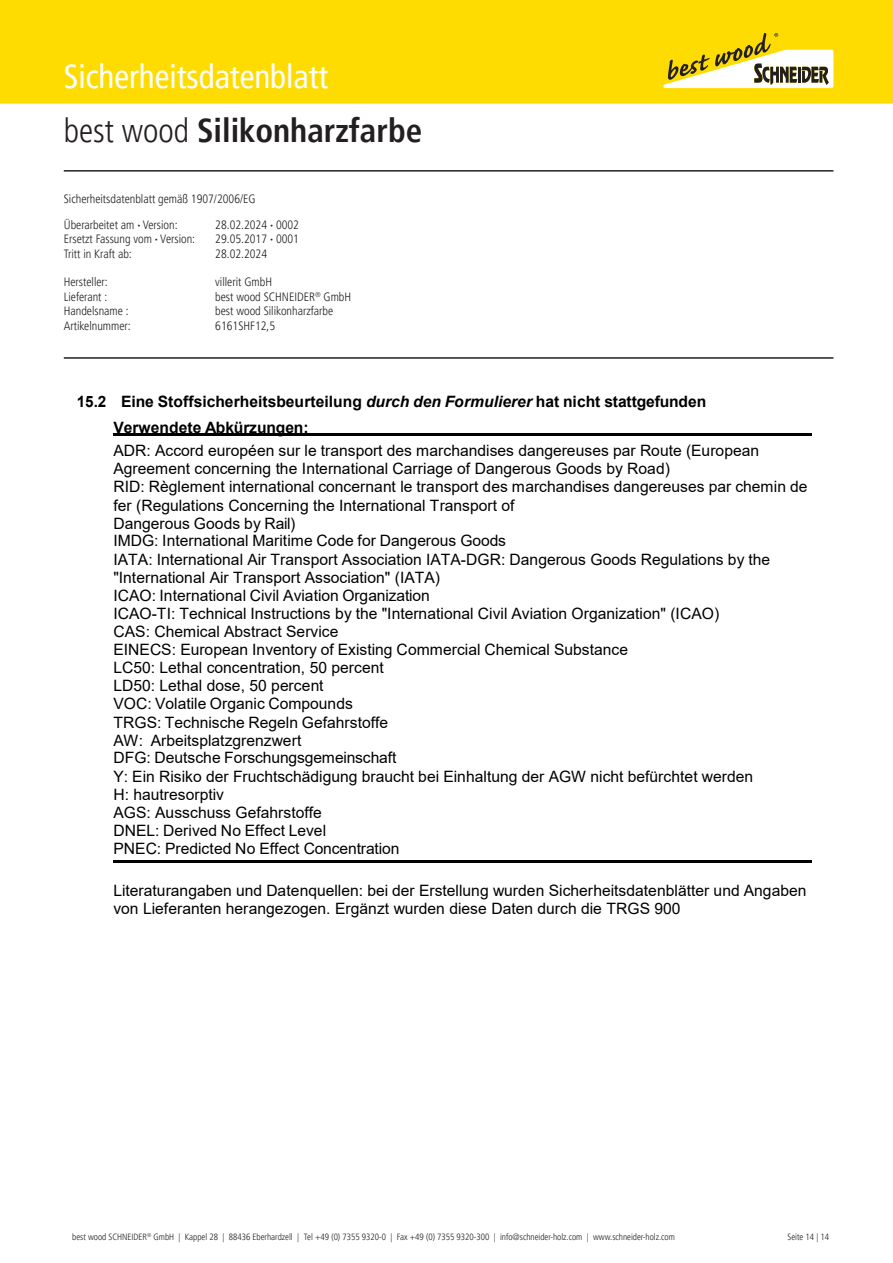
<style>
.page{position:relative;width:893px;height:1263px;background:#fff}
.page>*{position:absolute;margin:0;border:0;box-sizing:border-box;transform-origin:0 0}
.t1{font:condensed 33px/54px "Frutiger LT Pro";color:#fff}
.t2{font:15.6px/18.1px "Arial";color:#000}
.t3{font:700 15.6px "Arial";color:#000}
.t4{font:12.6px "Tahoma";letter-spacing:-.005em;color:#000}
.Eigenschaften_S1{font:300 condensed 12px "Frutiger LT Pro";color:#231f20}
.t5{font:300 condensed 9px "Frutiger LT Pro";color:#231f20}
.s1{font-weight:300;color:#231f20}
.s2{font-weight:700;color:#231f20}
.s3{font-weight:700}
.s4{font-style:italic}
</style>
<div class="page">
<div style="left:0;top:0;width:893px;height:104px;background:#ffdc01"></div>
<svg style="left:663px;top:33px;width:170px;height:55px"></svg>
<hr style="left:64px;top:170px;width:769px;height:2px;background:#231f20">
<hr style="left:64px;top:357px;width:769px;height:2px;background:#231f20">
<hr style="left:113px;top:433px;width:699px;height:2px;background:#000">
<hr style="left:113px;top:860px;width:699px;height:2px;background:#000">
<h1 class="t1" style="left:64px;top:50px;width:360px">Sicherheitsdatenblatt<br><span class="s1">best wood</span> <span class="s2">Silikonharzfarbe</span></h1>
<p class="Eigenschaften_S1" style="left:64px;top:192px;width:193px">Sicherheitsdatenblatt gemäß 1907/2006/EG</p>
<p class="Eigenschaften_S1" style="left:64px;top:218px;width:115px">Überarbeitet am <span class="s3">·</span> Version:</p>
<p class="Eigenschaften_S1" style="left:215px;top:218px;width:85px">28.02.2024 <span class="s3">·</span> 0002</p>
<p class="Eigenschaften_S1" style="left:64px;top:232px;width:133px">Ersetzt Fassung vom <span class="s3">·</span> Version:</p>
<p class="Eigenschaften_S1" style="left:215px;top:232px;width:85px">29.05.2017 <span class="s3">·</span> 0001</p>
<p class="Eigenschaften_S1" style="left:64px;top:247px;width:69px">Tritt in Kraft ab:</p>
<p class="Eigenschaften_S1" style="left:215px;top:247px;width:53px">28.02.2024</p>
<p class="Eigenschaften_S1" style="left:64px;top:275px;width:46px">Hersteller:</p>
<p class="Eigenschaften_S1" style="left:215px;top:275px;width:58px">villerit GmbH</p>
<p class="Eigenschaften_S1" style="left:64px;top:290px;width:45px">Lieferant :</p>
<p class="Eigenschaften_S1" style="left:215px;top:290px;width:137px">best wood SCHNEIDER<sup>®</sup> GmbH</p>
<p class="Eigenschaften_S1" style="left:64px;top:304px;width:66px">Handelsname :</p>
<p class="Eigenschaften_S1" style="left:215px;top:304px;width:119px">best wood Silikonharzfarbe</p>
<p class="Eigenschaften_S1" style="left:64px;top:319px;width:68px">Artikelnummer:</p>
<p class="Eigenschaften_S1" style="left:215px;top:319px;width:61px">6161SHF12,5</p>
<p class="t2" style="left:155px;top:284px;width:258px">Wassergefährdungsklasse 1 (AWsV)</p>
<p class="t2" style="left:155px;top:320px;width:90px">VOC: entfällt</p>
<p class="t3" style="left:77px;top:390px;width:631px">15.2 Eine Stoffsicherheitsbeurteilung <span class="s4">durch den Formulierer</span> hat nicht stattgefunden</p>
<p class="t2" style="left:113px;top:415px;width:647px;line-height:23.5px"><span class="s3">Verwendete Abkürzungen:<br></span>ADR: Accord européen sur le transport des marchandises dangereuses par Route (European</p>
<p class="t2" style="left:113px;top:460px;width:696px">Agreement concerning the International Carriage of Dangerous Goods by Road)<br>RID: Règlement international concernant le transport des marchandises dangereuses par chemin de fer (Regulations Concerning the International Transport of<br>Dangerous Goods by Rail)<br>IMDG: International Maritime Code for Dangerous Goods<br>IATA: International Air Transport Association IATA-DGR: Dangerous Goods Regulations by the "International Air Transport Association" (IATA)<br>ICAO: International Civil Aviation Organization<br>ICAO-TI: Technical Instructions by the "International Civil Aviation Organization" (ICAO)<br>CAS: Chemical Abstract Service<br>EINECS: European Inventory of Existing Commercial Chemical Substance<br>LC50: Lethal concentration, 50 percent<br>LD50: Lethal dose, 50 percent<br>VOC: Volatile Organic Compounds<br>TRGS: Technische Regeln Gefahrstoffe<br>AW: Arbeitsplatzgrenzwert<br>DFG: Deutsche Forschungsgemeinschaft<br>Y: Ein Risiko der Fruchtschädigung braucht bei Einhaltung der AGW nicht befürchtet werden<br>H: hautresorptiv<br>AGS: Ausschuss Gefahrstoffe<br>DNEL: Derived No Effect Level<br>PNEC: Predicted No Effect Concentration</p>
<p class="t2" style="left:113px;top:881px;width:695px">Literaturangaben und Datenquellen: bei der Erstellung wurden Sicherheitsdatenblätter und Angaben von Lieferanten herangezogen. Ergänzt wurden diese Daten durch die TRGS 900</p>
<p class="t4" style="left:393px;top:477px;width:80px">Seite : 11 / 13</p>
<p class="t5" style="left:72px;top:1232px;width:604px">best wood SCHNEIDER<sup>®</sup> GmbH | Kappel 28 | 88436 Eberhardzell | Tel +49 (0) 7355 9320-0 | Fax +49 (0) 7355 9320-300 | info@schneider-holz.com | www.schneider-holz.com</p>
<p class="t5" style="left:788px;top:1232px;width:43px">Seite 14 | 14</p>
</div>
